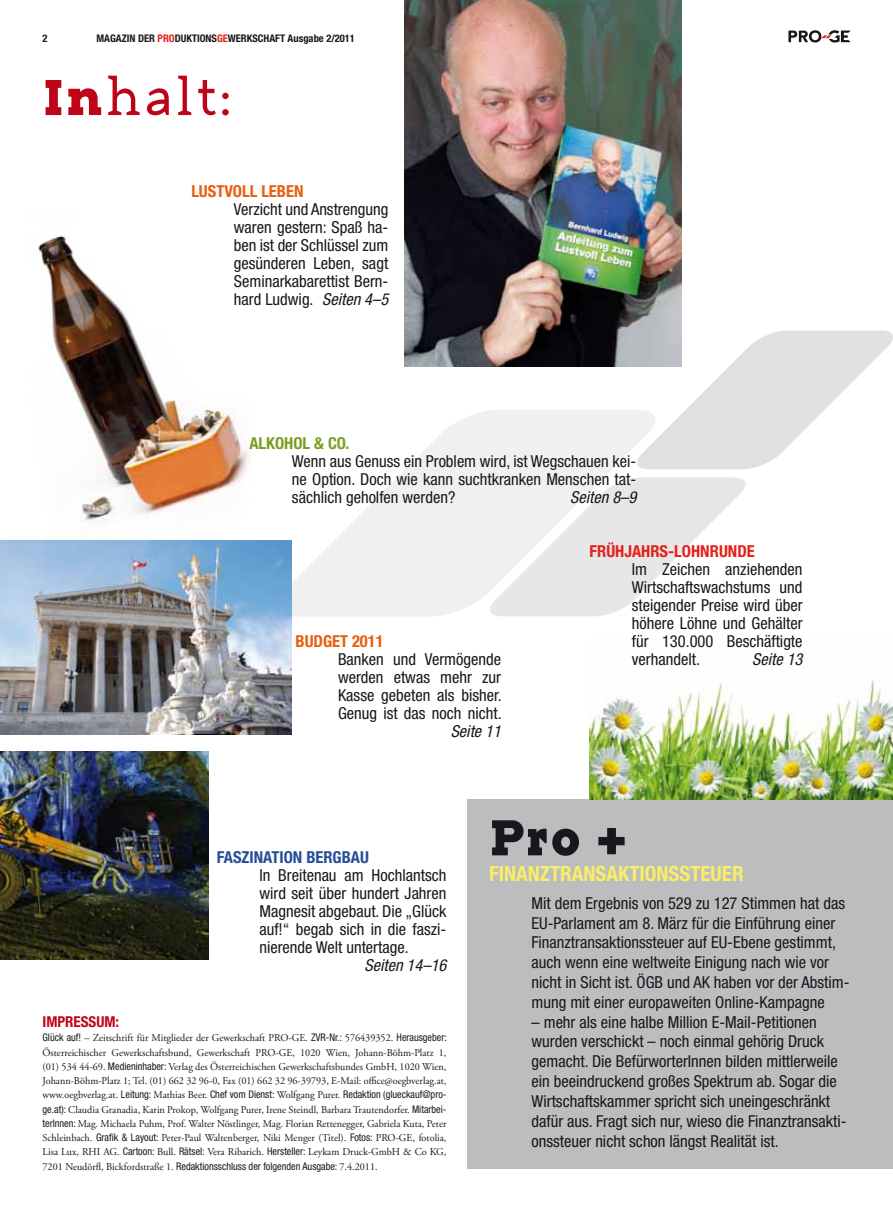
<style>
.page{position:relative;width:893px;height:1212px;background:#fff}
.page>*{position:absolute;margin:0;border:0;box-sizing:border-box;transform-origin:0 0}
.t1{font:52.5px "Base Twelve Serif";color:#c00418}
.t2{font:52.5px "Base Twelve Serif B";color:#1a171c}
.t3{font:700 condensed 21px "Helvetica Neue LT Std";color:#fbed66}
.t4{font:condensed 16.5px/18px "Helvetica Neue LT Std";color:#1a171c;text-align:justify}
.t5{font:italic condensed 16.5px "Helvetica Neue LT Std";color:#1a171c}
.t6{font:700 condensed 16.5px "Helvetica Neue LT Std";color:#e95d0f}
.t7{font:700 condensed 16.5px "Helvetica Neue LT Std";color:#e32119}
.t8{font:700 condensed 16.5px "Helvetica Neue LT Std";color:#284d99}
.t9{font:700 condensed 16.5px "Helvetica Neue LT Std";color:#7d9e22}
.t10{font:700 condensed 15px "Helvetica Neue LT Std";color:#c00418}
.t11{font:10.5px/14.2px "Adobe Garamond Pro";color:#1a171c;text-align:justify}
.t12{font:condensed 10.5px "Helvetica Neue LT Std";color:#1a171c}
.t13{font:700 condensed 10.5px "Helvetica Neue LT Std";color:#1a171c}
.s1{color:#e32119}
.s2{font-family:"Base Twelve Serif B"}
.s3{font-style:italic}
.s4{font-family:"Helvetica Neue LT Std";font-stretch:condensed}
.s5{font-family:"Adobe Garamond Pro";font-stretch:normal}
</style>
<div class="page">
<img style="left:404px;top:0;width:277px;height:367px">
<div style="left:468px;top:799px;width:425px;height:370px;background:#bbbdbe"></div>
<svg style="left:788px;top:30px;width:62px;height:13px"></svg>
<img style="left:590px;top:679px;width:303px;height:121px">
<svg style="left:291px;top:410px;width:345px;height:206px;fill:#f0f0f1"></svg>
<svg style="left:488px;top:477px;width:258px;height:139px"></svg>
<svg style="left:636px;top:330px;width:257px;height:139px"></svg>
<img style="left:0;top:751px;width:208px;height:208px">
<img style="left:38px;top:236px;width:212px;height:287px">
<img style="left:0;top:540px;width:291px;height:195px">
<p class="t13" style="left:43px;top:32px;width:7px">2</p>
<p class="t13" style="left:97px;top:32px;width:260px">MAGAZIN DER <span class="s1">PRO</span>DUKTIONS<span class="s1">GE</span>WERKSCHAFT AUSGABE 2/2011</p>
<h1 class="t1" style="left:43px;top:65px;width:194px"><span class="s2">In</span>halt:</h1>
<p class="t6" style="left:191px;top:181px;width:80px">LUSTVOLL LEBEN</p>
<p class="t4" style="left:234px;top:200px;width:156px">Verzicht und Anstrengung waren gestern: Spaß ha&shy;ben ist der Schlüssel zum gesünderen Leben, sagt Seminarkabarettist Bern&shy;hard Ludwig. <span class="s3">Seiten 4–5</span></p>
<p class="t9" style="left:249px;top:433px;width:19px">ALKOHOL</p>
<p class="t9" style="left:314px;top:433px;width:37px">&amp; CO.</p>
<p class="t4" style="left:292px;top:452px;width:346px">Wenn aus Genuss ein Problem wird, ist Wegschauen kei&shy;ne Option. Doch wie kann suchtkranken Menschen tat&shy;sächlich geholfen werden?</p>
<p class="t5" style="left:570px;top:488px;width:68px">Seiten 8–9</p>
<p class="t6" style="left:296px;top:631px;width:19px">BUDGET</p>
<p class="t6" style="left:352px;top:631px;width:33px">2011</p>
<p class="t4" style="left:338px;top:650px;width:165px">Banken und Vermögende werden etwas mehr zur Kasse gebeten als bisher.<br>Genug ist das noch nicht.</p>
<p class="t5" style="left:451px;top:722px;width:52px">Seite 11</p>
<p class="t7" style="left:589px;top:541px;width:53px">FRÜHJAHRS</p>
<p class="t7" style="left:668px;top:541px;width:16px">-LOHNRUNDE</p>
<p class="t4" style="left:632px;top:560px;width:172px">Im Zeichen anziehenden Wirtschaftswachstums und steigender Preise wird über höhere Löhne und Gehälter für 130.000 Beschäftigte verhandelt.</p>
<p class="t5" style="left:752px;top:650px;width:52px">Seite 13</p>
<p class="t8" style="left:217px;top:847px;width:16px">FASZINATION</p>
<p class="t8" style="left:306px;top:847px;width:19px">BERGBAU</p>
<p class="t4" style="left:259px;top:866px;width:189px">In Breitenau am Hochlantsch wird seit über hundert Jahren Magnesit abgebaut. Die „Glück auf!“ begab sich in die faszi&shy;nierende Welt untertage.</p>
<p class="t5" style="left:364px;top:956px;width:84px">Seiten 14–16</p>
<p class="t10" style="left:43px;top:1013px;width:78px">IMPRESSUM:</p>
<p class="t11" style="left:43px;top:1031px;width:406px"><span class="s4">Glück auf!</span> – Zeitschrift für Mitglieder der Gewerkschaft PRO-GE. <span class="s4">ZVR-Nr.:</span> 576439352. <span class="s4">Herausgeber:<br></span>Österreichischer Gewerkschaftsbund, Gewerkschaft PRO-GE, 1020 Wien, Johann-Böhm-Platz 1, (01) 534 44-69. <span class="s4">Medieninhaber:</span> Verlag des Österreichischen Gewerkschaftsbundes GmbH, 1020 Wien, Johann-Böhm-Platz 1; Tel. (01) 662 32 96-0, Fax (01) 662 32 96-39793, E-Mail: office@oegbverlag.at,</p>
<p class="t12" style="left:43px;top:1088px;width:405px"><span class="s5">www.oegbverlag.at.</span> Leitung: <span class="s5">Mathias Beer.</span> Chef vom Dienst: <span class="s5">Wolfgang Purer.</span> Redaktion (glueckauf@pro-</p>
<p class="t11" style="left:42px;top:1102px;width:405px"><span class="s4">ge.at):</span> Claudia Granadia, Karin Prokop, Wolfgang Purer, Irene Steindl, Barbara Trautendorfer. <span class="s4">Mitarbei&shy;terInnen:</span> Mag. Michaela Puhm, Prof. Walter Nöstlinger, Mag. Florian Rettenegger, Gabriela Kuta, Peter Schleinbach. <span class="s4">Grafik &amp; Layout:</span> Peter-Paul Waltenberger, Niki Menger (Titel). <span class="s4">Fotos:</span> PRO-GE, fotolia, Lisa Lux, RHI AG. <span class="s4">Cartoon:</span> Bull. <span class="s4">Rätsel:</span> Vera Ribarich. <span class="s4">Hersteller:</span> Leykam Druck-GmbH &amp; Co KG, 7201 Neudörfl, Bickfordstraße 1. <span class="s4">Redaktionsschluss der folgenden Ausgabe:</span> 7.4.2011.</p>
<h1 class="t2" style="left:489px;top:801px;width:142px">Pro +</h1>
<p class="t3" style="left:489px;top:860px;width:22px">FINANZTRANSAKTIONSSTEUER</p>
<p class="t4" style="left:531px;top:893px;width:319px;line-height:19.8px;text-align:left">Mit dem Ergebnis von 529 zu 127 Stimmen hat das EU-Parlament am 8. März für die Einführung einer Finanztransaktionssteuer auf EU-Ebene gestimmt, auch wenn eine weltweite Einigung nach wie vor nicht in Sicht ist. ÖGB und AK haben vor der Abstim&shy;mung mit einer europaweiten Online-Kampagne</p>
<p class="t4" style="left:531px;top:1012px;width:316px;line-height:19.8px;text-align:left">– mehr als eine halbe Million E-Mail-Petitionen wurden verschickt – noch einmal gehörig Druck gemacht. Die BefürworterInnen bilden mittlerweile ein beeindruckend großes Spektrum ab. Sogar die Wirtschaftskammer spricht sich uneingeschränkt dafür aus. Fragt sich nur, wieso die Finanztransakti&shy;onssteuer nicht schon längst Realität ist.</p>
</div>
